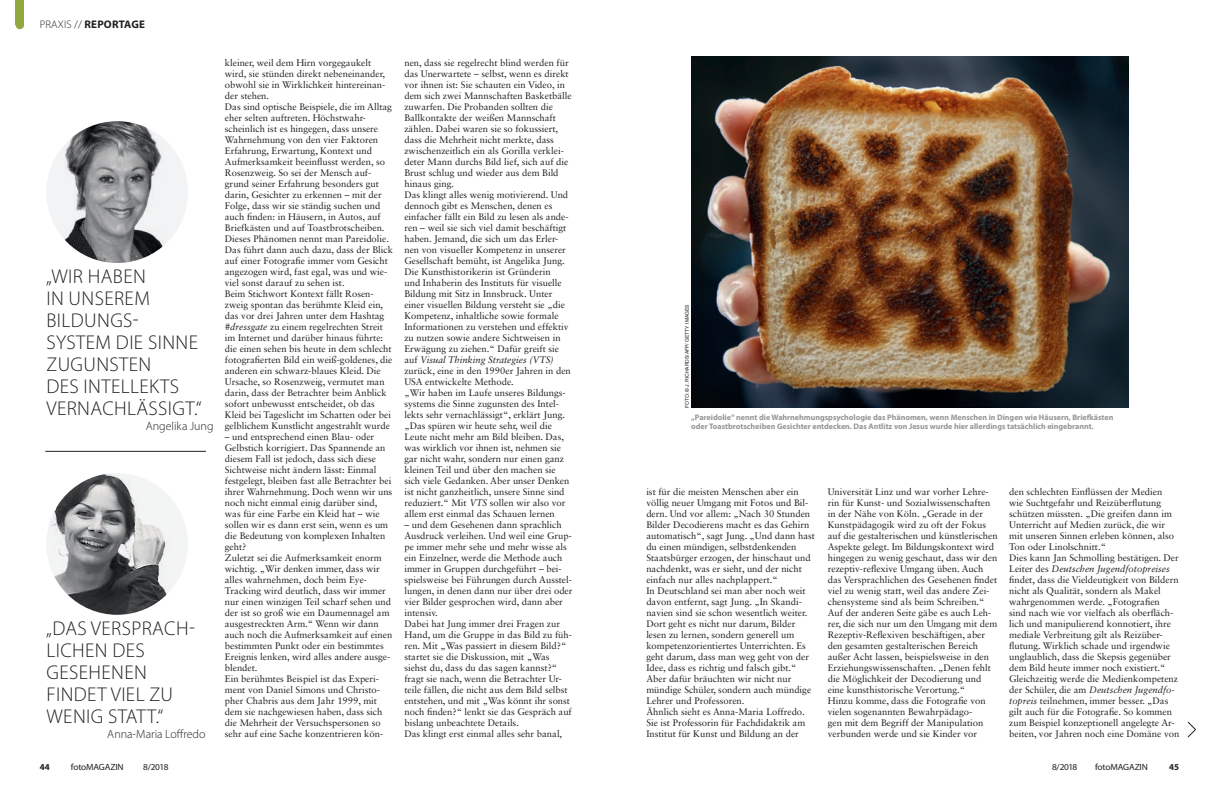
<style>
.page{position:relative;width:1219px;height:794px;background:#fff}
.page>*{position:absolute;margin:0;border:0;box-sizing:border-box;transform-origin:0 0}
.Zitat_20_MyriadProLi{font:300 20px/22px "Myriad Pro";letter-spacing:.02em;color:#231f20}
.Zitatgeber_12_Myriad{font:300 12px "Myriad Pro";color:#231f20}
.Rubrik_links{font:700 11px "Myriad Pro";letter-spacing:.02em;color:#231f20}
.Lt_9_5_SabonRom{font:9.5px/11px "Sabon LT Std";color:#231f20}
.t1{font:9px "Myriad Pro";letter-spacing:-.02em;color:#231f20}
.t2{font:700 9px "Myriad Pro";color:#231f20}
.BU_8_schwarz_MyriadP{font:700 8px/9px "Myriad Pro";color:#939598}
.Credit_5_MyriadProRe{font:5px "Helvetica LT Std";color:#231f20}
.s1{font-weight:300}
.s2{font-style:italic}
</style>
<div class="page">
<img style="left:691px;top:57px;width:438px;height:351px">
<img style="left:47px;top:473px;width:141px;height:142px">
<img style="left:47px;top:121px;width:141px;height:142px">
<svg style="left:1187px;top:721px;width:9px;height:16px"></svg>
<hr style="left:45px;top:451px;width:161px;height:1px;background:#231f20">
<div style="left:16px;top:0;width:8px;height:25px;background:#90a83d"></div>
<div style="left:16px;top:21px;width:8px;height:8px;background:#90a83d;border-radius:50%"></div>
<p class="Rubrik_links" style="left:40px;top:17px;width:107px"><span class="s1">PRAXIS //</span> REPORTAGE</p>
<p class="Lt_9_5_SabonRom" style="left:225px;top:57px;width:162px">kleiner, weil dem Hirn vorgegaukelt wird, sie stünden direkt nebeneinander, obwohl sie in Wirklichkeit hintereinan&shy;der stehen.</p>
<p class="Lt_9_5_SabonRom" style="left:225px;top:101px;width:170px">Das sind optische Beispiele, die im Alltag eher selten auftreten. Höchstwahr&shy;scheinlich ist es hingegen, dass unsere Wahrnehmung von den vier Faktoren Erfahrung, Erwartung, Kontext und Aufmerksamkeit beeinflusst werden, so Rosenzweig. So sei der Mensch auf&shy;grund seiner Erfahrung besonders gut darin, Gesichter zu erkennen – mit der Folge, dass wir sie ständig suchen und auch finden: in Häusern, in Autos, auf Briefkästen und auf Toastbrotscheiben.<br>Dieses Phänomen nennt man Pareidolie.<br>Das führt dann auch dazu, dass der Blick auf einer Fotografie immer vom Gesicht angezogen wird, fast egal, was und wie&shy;viel sonst darauf zu sehen ist.</p>
<p class="Lt_9_5_SabonRom" style="left:225px;top:288px;width:169px">Beim Stichwort Kontext fällt Rosen&shy;zweig spontan das berühmte Kleid ein, das vor drei Jahren unter dem Hashtag <span class="s2">#dressgate</span> zu einem regelrechten Streit im Internet und darüber hinaus führte: die einen sehen bis heute in dem schlecht fotografierten Bild ein weiß-goldenes, die anderen ein schwarz-blaues Kleid. Die Ursache, so Rosenzweig, vermutet man darin, dass der Betrachter beim Anblick sofort unbewusst entscheidet, ob das Kleid bei Tageslicht im Schatten oder bei gelblichem Kunstlicht angestrahlt wurde</p>
<p class="Lt_9_5_SabonRom" style="left:225px;top:431px;width:169px">– und entsprechend einen Blau- oder Gelbstich korrigiert. Das Spannende an diesem Fall ist jedoch, dass sich diese Sichtweise nicht ändern lässt: Einmal festgelegt, bleiben fast alle Betrachter bei ihrer Wahrnehmung. Doch wenn wir uns noch nicht einmal einig darüber sind, was für eine Farbe ein Kleid hat – wie sollen wir es dann erst sein, wenn es um die Bedeutung von komplexen Inhalten geht?</p>
<p class="Lt_9_5_SabonRom" style="left:225px;top:552px;width:169px">Zuletzt sei die Aufmerksamkeit enorm wichtig. „Wir denken immer, dass wir alles wahrnehmen, doch beim Eye-Tracking wird deutlich, dass wir immer nur einen winzigen Teil scharf sehen und der ist so groß wie ein Daumennagel am ausgestreckten Arm.“ Wenn wir dann auch noch die Aufmerksamkeit auf einen bestimmten Punkt oder ein bestimmtes Ereignis lenken, wird alles andere ausge&shy;blendet.</p>
<p class="Lt_9_5_SabonRom" style="left:225px;top:673px;width:160px">Ein berühmtes Beispiel ist das Experi&shy;ment von Daniel Simons und Christo&shy;pher Chabris aus dem Jahr 1999, mit dem sie nachgewiesen haben, dass sich die Mehrheit der Versuchspersonen so sehr auf eine Sache konzentrieren kön-</p>
<p class="Lt_9_5_SabonRom" style="left:404px;top:57px;width:169px">nen, dass sie regelrecht blind werden für das Unerwartete – selbst, wenn es direkt vor ihnen ist: Sie schauten ein Video, in dem sich zwei Mannschaften Basketbälle zuwarfen. Die Probanden sollten die Ballkontakte der weißen Mannschaft zählen. Dabei waren sie so fokussiert, dass die Mehrheit nicht merkte, dass zwischenzeitlich ein als Gorilla verklei&shy;deter Mann durchs Bild lief, sich auf die Brust schlug und wieder aus dem Bild hinaus ging.</p>
<p class="Lt_9_5_SabonRom" style="left:404px;top:189px;width:168px">Das klingt alles wenig motivierend. Und dennoch gibt es Menschen, denen es einfacher fällt ein Bild zu lesen als ande&shy;ren – weil sie sich viel damit beschäftigt haben. Jemand, die sich um das Erler&shy;nen von visueller Kompetenz in unserer Gesellschaft bemüht, ist Angelika Jung.<br>Die Kunsthistorikerin ist Gründerin<br>und Inhaberin des Instituts für visuelle Bildung mit Sitz in Innsbruck. Unter einer visuellen Bildung versteht sie „die Kompetenz, inhaltliche sowie formale Informationen zu verstehen und effektiv zu nutzen sowie andere Sichtweisen in Erwägung zu ziehen.“ Dafür greift sie auf <span class="s2">Visual Thinking Strategies (VTS) </span>zurück, eine in den 1990er Jahren in den USA entwickelte Methode.</p>
<p class="Lt_9_5_SabonRom" style="left:404px;top:387px;width:167px">„Wir haben im Laufe unseres Bildungs&shy;systems die Sinne zugunsten des Intel&shy;lekts sehr vernachlässigt“, erklärt Jung. „Das spüren wir heute sehr, weil die Leute nicht mehr am Bild bleiben. Das, was wirklich vor ihnen ist, nehmen sie gar nicht wahr, sondern nur einen ganz kleinen Teil und über den machen sie sich viele Gedanken. Aber unser Denken ist nicht ganzheitlich, unsere Sinne sind reduziert.“ Mit <span class="s2">VTS</span> sollen wir also vor allem erst einmal das Schauen lernen</p>
<p class="Lt_9_5_SabonRom" style="left:404px;top:519px;width:170px">– und dem Gesehenen dann sprachlich Ausdruck verleihen. Und weil eine Grup&shy;pe immer mehr sehe und mehr wisse als ein Einzelner, werde die Methode auch immer in Gruppen durchgeführt – bei&shy;spielsweise bei Führungen durch Ausstel&shy;lungen, in denen dann nur über drei oder vier Bilder gesprochen wird, dann aber intensiv.</p>
<p class="Lt_9_5_SabonRom" style="left:404px;top:618px;width:169px">Dabei hat Jung immer drei Fragen zur Hand, um die Gruppe in das Bild zu füh&shy;ren. Mit „Was passiert in diesem Bild?“ startet sie die Diskussion, mit „Was siehst du, dass du das sagen kannst?“ fragt sie nach, wenn die Betrachter Ur&shy;teile fällen, die nicht aus dem Bild selbst entstehen, und mit „Was könnt ihr sonst noch finden?“ lenkt sie das Gespräch auf bislang unbeachtete Details.</p>
<p class="Lt_9_5_SabonRom" style="left:404px;top:728px;width:159px">Das klingt erst einmal alles sehr banal,</p>
<p class="Zitat_20_MyriadProLi" style="left:46px;top:265px;width:157px">„WIR HABEN<br>IN UNSEREM<br>BILDUNGS-<br>SYSTEM DIE SINNE<br>ZUGUNSTEN<br>DES INTELLEKTS<br>VERNACHLÄSSIGT.“</p>
<p class="Zitatgeber_12_Myriad" style="left:146px;top:418px;width:69px">Angelika Jung</p>
<p class="Credit_5_MyriadProRe" style="left:684px;top:408px;width:105px;rotate:-90deg">FOTO: © J. RICHARDS/AFP/ GETTY IMAGES</p>
<p class="BU_8_schwarz_MyriadP" style="left:691px;top:412px;width:424px">„Pareidolie“ nennt die Wahrnehmungspsychologie das Phänomen, wenn Menschen in Dingen wie Häusern, Briefkästen oder Toastbrotscheiben Gesichter entdecken. Das Antlitz von Jesus wurde hier allerdings tatsächlich eingebrannt.</p>
<p class="Lt_9_5_SabonRom" style="left:646px;top:486px;width:170px">ist für die meisten Menschen aber ein völlig neuer Umgang mit Fotos und Bil&shy;dern. Und vor allem: „Nach 30 Stunden Bilder Decodierens macht es das Gehirn automatisch“, sagt Jung. „Und dann hast du einen mündigen, selbstdenkenden Staatsbürger erzogen, der hinschaut und nachdenkt, was er sieht, und der nicht einfach nur alles nachplappert.“</p>
<p class="Lt_9_5_SabonRom" style="left:646px;top:585px;width:166px">In Deutschland sei man aber noch weit davon entfernt, sagt Jung. „In Skandi&shy;navien sind sie schon wesentlich weiter.<br>Dort geht es nicht nur darum, Bilder lesen zu lernen, sondern generell um kompetenzorientiertes Unterrichten. Es geht darum, dass man weg geht von der Idee, dass es richtig und falsch gibt.“ Aber dafür bräuchten wir nicht nur mündige Schüler, sondern auch mündige Lehrer und Professoren.</p>
<p class="Lt_9_5_SabonRom" style="left:646px;top:706px;width:160px;text-align:justify">Ähnlich sieht es Anna-Maria Loffredo.<br>Sie ist Professorin für Fachdidaktik am Institut für Kunst und Bildung an der</p>
<p class="Lt_9_5_SabonRom" style="left:828px;top:486px;width:171px">Universität Linz und war vorher Lehre&shy;rin für Kunst- und Sozialwissenschaften in der Nähe von Köln. „Gerade in der Kunstpädagogik wird zu oft der Fokus auf die gestalterischen und künstlerischen Aspekte gelegt. Im Bildungskontext wird hingegen zu wenig geschaut, dass wir den rezeptiv-reflexive Umgang üben. Auch das Versprachlichen des Gesehenen findet viel zu wenig statt, weil das andere Zei&shy;chensysteme sind als beim Schreiben.“ Auf der anderen Seite gäbe es auch Leh&shy;rer, die sich nur um den Umgang mit dem Rezeptiv-Reflexiven beschäftigen, aber den gesamten gestalterischen Bereich außer Acht lassen, beispielsweise in den Erziehungswissenschaften. „Denen fehlt die Möglichkeit der Decodierung und eine kunsthistorische Verortung.“</p>
<p class="Lt_9_5_SabonRom" style="left:828px;top:695px;width:160px">Hinzu komme, dass die Fotografie von vielen sogenannten Bewahrpädago&shy;gen mit dem Begriff der Manipulation verbunden werde und sie Kinder vor</p>
<p class="Lt_9_5_SabonRom" style="left:1009px;top:486px;width:166px">den schlechten Einflüssen der Medien wie Suchtgefahr und Reizüberflutung schützen müssten. „Die greifen dann im Unterricht auf Medien zurück, die wir mit unseren Sinnen erleben können, also Ton oder Linolschnitt.“</p>
<p class="Lt_9_5_SabonRom" style="left:1009px;top:552px;width:172px">Dies kann Jan Schmolling bestätigen. Der Leiter des <span class="s2">Deutschen Jugendfotopreises </span>findet, dass die Vieldeutigkeit von Bildern nicht als Qualität, sondern als Makel wahrgenommen werde. „Fotografien<br>sind nach wie vor vielfach als oberfläch&shy;lich und manipulierend konnotiert, ihre mediale Verbreitung gilt als Reizüber&shy;flutung. Wirklich schade und irgendwie unglaublich, dass die Skepsis gegenüber dem Bild heute immer noch existiert.“ Gleichzeitig werde die Medienkompetenz der Schüler, die am <span class="s2">Deutschen Jugendfo&shy;topreis</span> teilnehmen, immer besser. „Das gilt auch für die Fotografie. So kommen zum Beispiel konzeptionell angelegte Ar&shy;beiten, vor Jahren noch eine Domäne von</p>
<p class="Zitat_20_MyriadProLi" style="left:46px;top:617px;width:150px">„DAS VERSPRACH-<br>LICHEN DES<br>GESEHENEN<br>FINDET VIEL ZU<br>WENIG STATT.“</p>
<p class="Zitatgeber_12_Myriad" style="left:107px;top:726px;width:100px">Anna-Maria Loffredo</p>
<p class="t2" style="left:40px;top:761px;width:11px">44</p>
<p class="t1" style="left:71px;top:761px;width:54px">fotoMAGAZIN</p>
<p class="t1" style="left:143px;top:761px;width:27px">8/2018</p>
<p class="t1" style="left:1052px;top:761px;width:27px">8/2018</p>
<p class="t1" style="left:1095px;top:761px;width:54px">fotoMAGAZIN</p>
<p class="t2" style="left:1169px;top:761px;width:11px">45</p>
</div>
